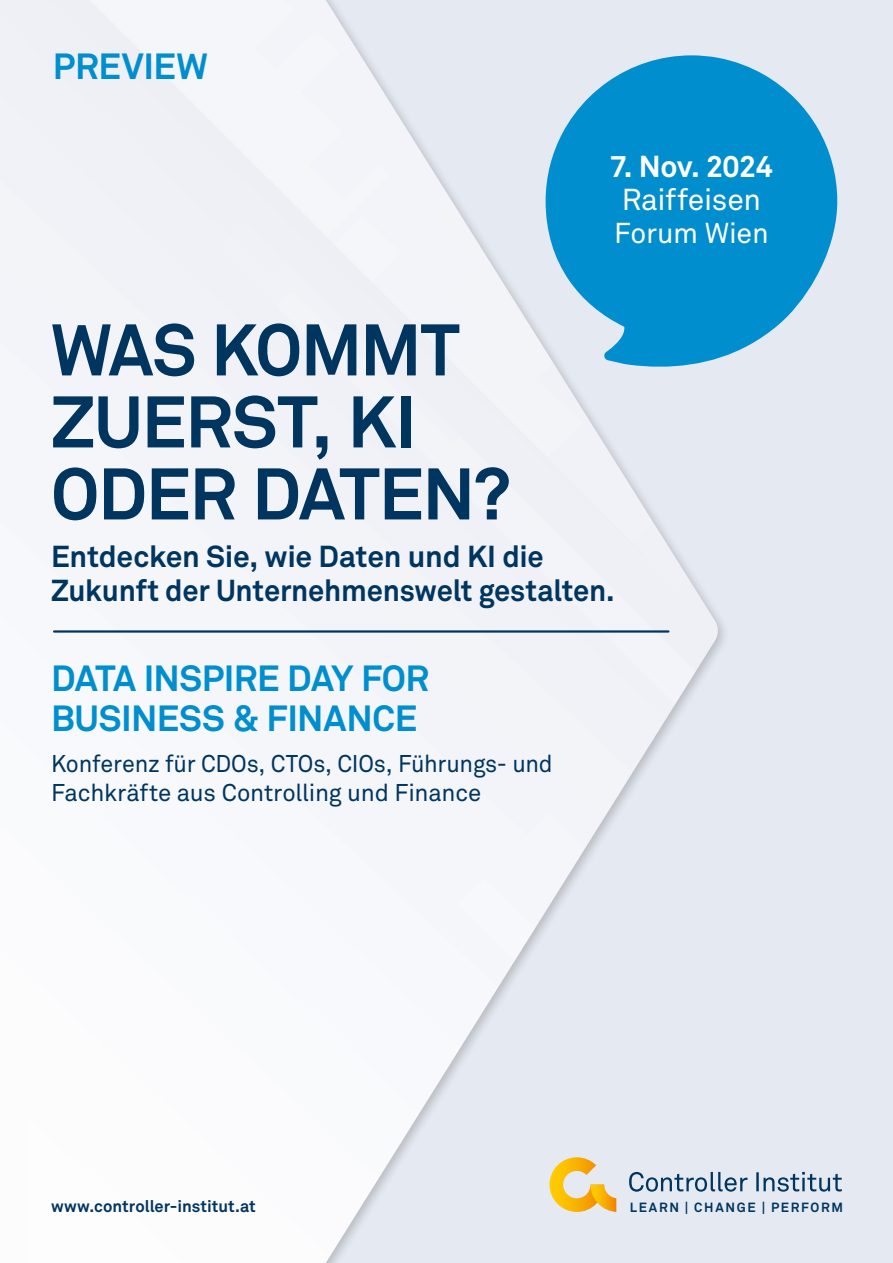
<style>
.page{position:relative;width:893px;height:1263px;background:#e5e9f1}
.page>*{position:absolute;margin:0;border:0;box-sizing:border-box;transform-origin:0 0}
.t1{font:700 72px/72px "Akkurat Pro";letter-spacing:-.02em;color:#003560}
.t2{font:700 36px/40.5px "Akkurat Pro";letter-spacing:-.01em;color:#008ecf}
.t3{font:700 30px/34.5px "Akkurat Pro";letter-spacing:-.005em;color:#003560}
.t4{font:700 30px "Akkurat Pro";letter-spacing:-.015em;color:#fff}
.t5{font:30px "Akkurat Pro";letter-spacing:-.01em;color:#fff}
.t6{font:28.5px "Akkurat Pro";letter-spacing:-.01em;color:#fff}
.t7{font:24px/28.5px "Akkurat Pro";letter-spacing:-.01em;color:#003560}
.t8{font:700 16.5px "Akkurat Pro";color:#003560}
.t9{font:700 13.2px "Akkurat Pro";letter-spacing:.125em;color:#003560}
.s1{font-size:16.5px}
</style>
<div class="page">
<img style="left:0;top:0;width:719px;height:1263px">
<svg style="left:629px;top:1172px;width:213px;height:20px"></svg>
<svg style="left:549px;top:1157px;width:67px;height:55px"></svg>
<hr style="left:54px;top:630px;width:614px;height:3px;background:#003560">
<svg style="left:546px;top:55px;width:291px;height:315px;fill:#008ecf"></svg>
<h2 class="t2" style="left:53px;top:47px;width:156px">PREVIEW</h2>
<p class="t4" style="left:610px;top:148px;width:165px">7. Nov. 2024</p>
<p class="t5" style="left:622px;top:182px;width:141px">Raiffeisen</p>
<p class="t6" style="left:614px;top:217px;width:156px">Forum Wien</p>
<h1 class="t1" style="left:51px;top:315px;width:461px">WAS KOMMT<br>ZUERST, KI<br>ODER DATEN?</h1>
<p class="t3" style="left:51px;top:539px;width:565px">Entdecken Sie, wie Daten und KI die<br>Zukunft der Unternehmenswelt gestalten.</p>
<h2 class="t2" style="left:51px;top:658px;width:380px">DATA INSPIRE DAY FOR<br>BUSINESS &amp; FINANCE</h2>
<p class="t7" style="left:51px;top:750px;width:503px">Konferenz für CDOs, CTOs, CIOs, Führungs- und<br>Fachkräfte aus Controlling und Finance</p>
<p class="t8" style="left:51px;top:1196px;width:206px">www.controller-institut.at</p>
<p class="t9" style="left:630px;top:1199px;width:215px">LEARN | CHANGE | PERFORM<span class="s1">1</span></p>
</div>
